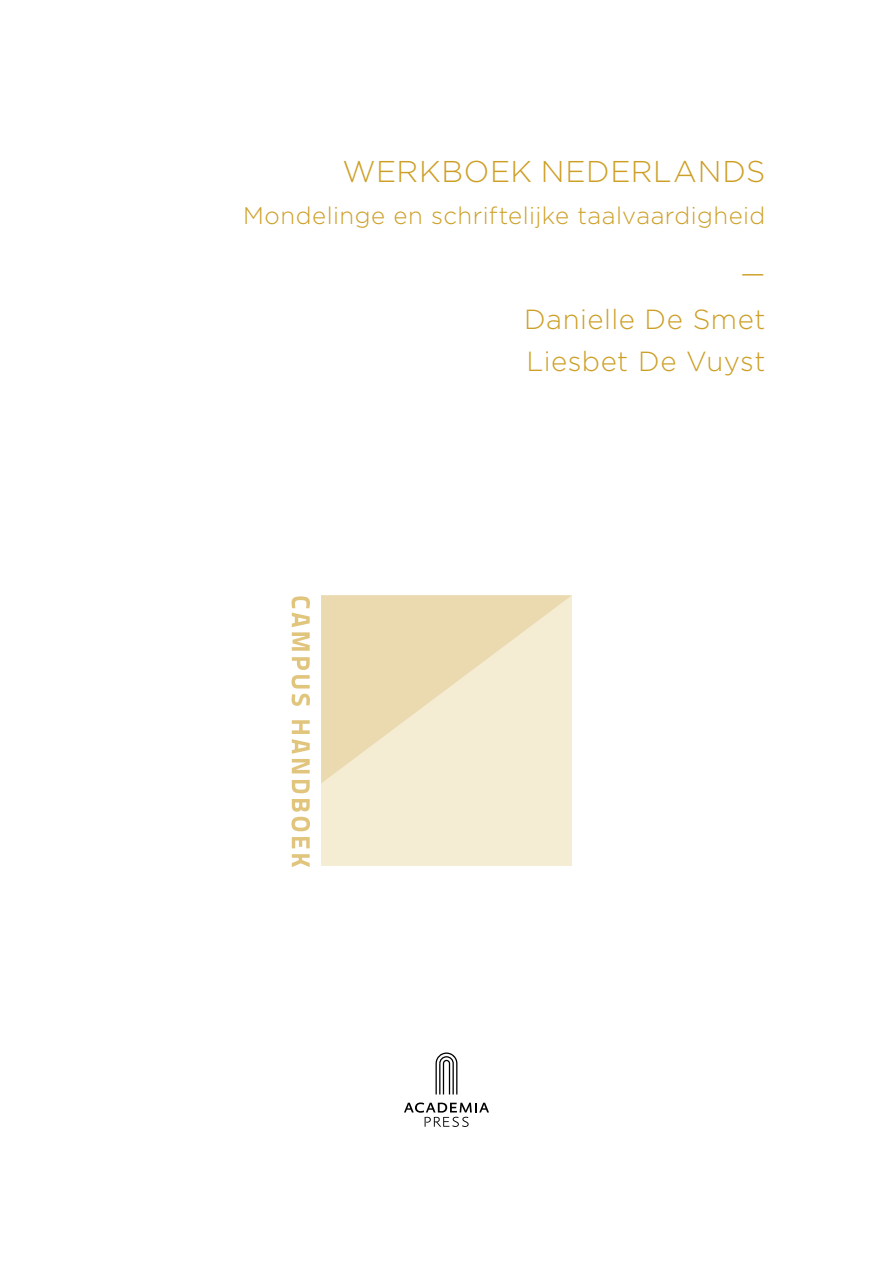
<style>
.page{position:relative;width:893px;height:1263px;background:#fff}
.page>*{position:absolute;margin:0;border:0;box-sizing:border-box;transform-origin:0 0}
.t1{font:300 30px "Gotham";letter-spacing:.025em;color:#cd9f26}
.t2{font:300 27.6px/45.6px "Gotham";letter-spacing:.015em;color:#cd9f26;text-align:right}
.t3{font:300 24px "Gotham";letter-spacing:.02em;color:#cd9f26}
</style>
<div class="page">
<svg style="left:291px;top:596px;width:19px;height:271px"></svg>
<div style="left:321px;top:595px;width:251px;height:271px;background:#f5ecd4"></div>
<svg style="left:321px;top:595px;width:250px;height:188px"></svg>
<svg style="left:404px;top:1102px;width:85px;height:25px"></svg>
<svg style="left:435px;top:1052px;width:22px;height:42px"></svg>
<p class="t1" style="left:342px;top:152px;width:424px">WERKBOEK NEDERLANDS</p>
<p class="t3" style="left:243px;top:200px;width:524px">Mondelinge en schriftelijke taalvaardigheid</p>
<p class="t2" style="left:524px;top:250px;width:243px">—<br>Danielle De Smet</p>
<p class="t2" style="left:526px;top:337px;width:241px">Liesbet De Vuyst</p>
</div>
